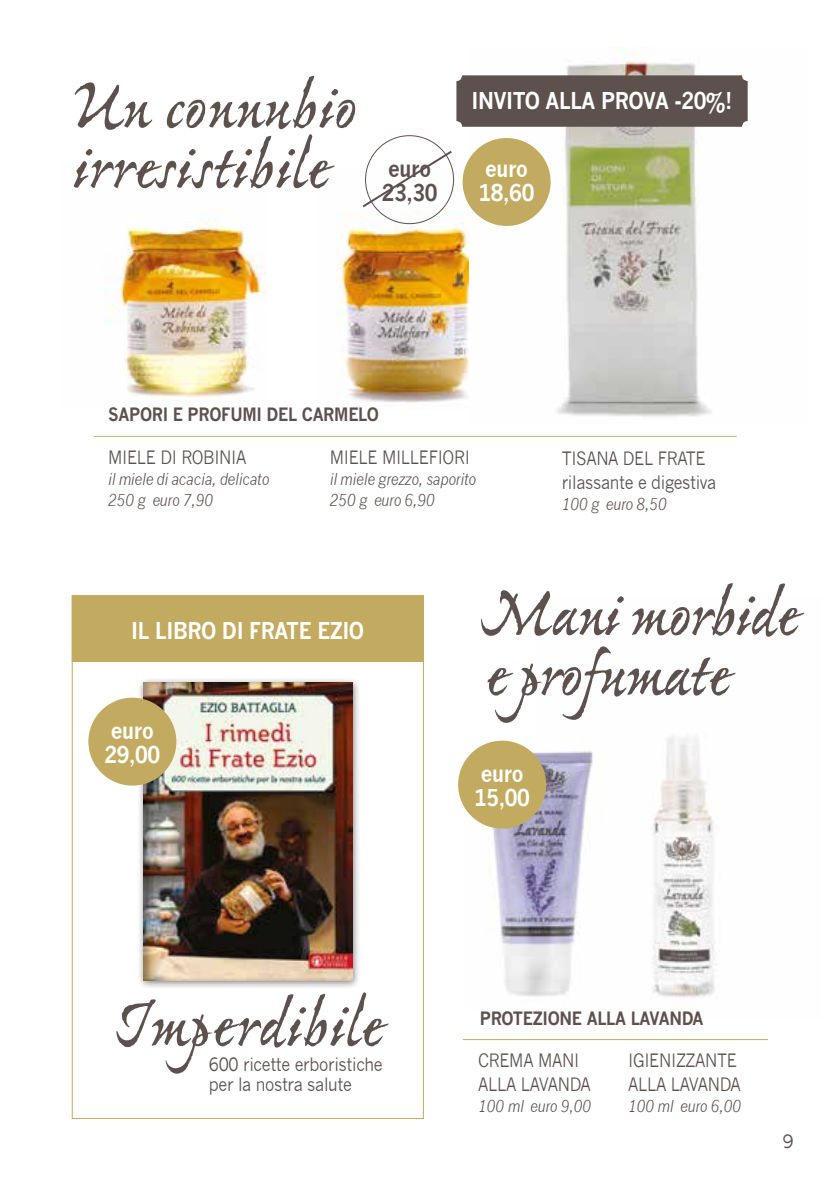
<style>
.page{position:relative;width:840px;height:1191px;background:#fff}
.page>*{position:absolute;margin:0;border:0;box-sizing:border-box;transform-origin:0 0}
.t1{font:700 70.8px/60px "Ex Ponto Pro";letter-spacing:-.015em;color:#5d514d}
.t2{font:700 22.6px/24px "News Gothic";letter-spacing:-.02em;color:#fff;scale:.9 1}
.t3{font:700 22.6px/24px "News Gothic";letter-spacing:-.02em;color:#5d514d;scale:.9 1}
.t4{font:18px/24px "News Gothic";letter-spacing:-.02em;color:#5d514d;scale:.9 1}
.t5{font:700 18px "News Gothic";letter-spacing:-.02em;color:#5d514d;scale:.9 1}
.t6{font:18px "News Gothic";letter-spacing:-.02em;color:#5d514d}
.t7{font:italic 16px/20.8px "News Gothic";letter-spacing:-.02em;color:#5d514d;scale:.9 1}
</style>
<div class="page">
<img style="left:337px;top:179px;width:132px;height:224px">
<img style="left:651px;top:736px;width:66px;height:262px">
<img style="left:105px;top:223px;width:161px;height:181px">
<div style="left:72px;top:595px;width:351px;height:67px;background:#c2ab61"></div>
<hr style="left:462px;top:1039px;width:305px;height:1px;background:#c2ab61">
<hr style="left:94px;top:436px;width:642px;height:1px;background:#c2ab61">
<div style="left:137px;top:677px;width:224px;height:312px;background:#000;opacity:.5"></div>
<div style="left:142px;top:681px;width:212px;height:300px;background:#000;opacity:.3"></div>
<div style="left:88px;top:697px;width:88px;height:88px;background:#c2ab61;border-radius:50%"></div>
<img style="left:484px;top:48px;width:264px;height:369px">
<img style="left:465px;top:751px;width:128px;height:246px">
<div style="left:458px;top:740px;width:88px;height:88px;background:#c2ab61;border-radius:50%"></div>
<div style="left:456px;top:75px;width:291px;height:52px;background:#5d514d;border-radius:6px"></div>
<svg style="left:360px;top:149px;width:94px;height:60px"></svg>
<div style="left:462px;top:138px;width:88px;height:88px;background:#c2ab61;border-radius:50%"></div>
<h1 class="t1" style="left:71px;top:81px;width:287px">Un connubio irresistibile</h1>
<p class="t3" style="left:381px;top:156px;width:63px">euro<br>23,30</p>
<p class="t2" style="left:471px;top:88px;width:291px">INVITO ALLA PROVA -20%!</p>
<p class="t2" style="left:478px;top:156px;width:63px">euro<br>18,60</p>
<p class="t5" style="left:108px;top:404px;width:302px">SAPORI E PROFUMI DEL CARMELO</p>
<p class="t4" style="left:108px;top:446px;width:155px">MIELE DI ROBINIA</p>
<p class="t7" style="left:108px;top:469px;width:181px">il miele di acacia, delicato<br>250 g euro 7,90</p>
<p class="t4" style="left:329px;top:446px;width:157px">MIELE MILLEFIORI</p>
<p class="t7" style="left:329px;top:469px;width:164px">il miele grezzo, saporito<br>250 g euro 6,90</p>
<p class="t4" style="left:561px;top:446px;width:173px">TISANA DEL FRATE rilassante e digestiva</p>
<p class="t7" style="left:561px;top:493px;width:119px">100 g euro 8,50</p>
<p class="t2" style="left:131px;top:618px;width:260px">IL LIBRO DI FRATE EZIO</p>
<p class="t2" style="left:104px;top:718px;width:63px">euro<br>29,00</p>
<h1 class="t1" style="left:112px;top:998px;width:272px">Imperdibile</h1>
<p class="t4" style="left:209px;top:1055px;width:194px;line-height:19.4px">600 ricette erboristiche per la nostra salute</p>
<h1 class="t1" style="left:484px;top:588px;width:316px">Mani morbide e profumate</h1>
<p class="t2" style="left:474px;top:761px;width:63px">euro<br>15,00</p>
<p class="t5" style="left:479px;top:1007px;width:250px">PROTEZIONE ALLA LAVANDA</p>
<p class="t4" style="left:478px;top:1048px;width:127px">CREMA MANI<br>ALLA LAVANDA</p>
<p class="t7" style="left:478px;top:1095px;width:127px">100 ml euro 9,00</p>
<p class="t4" style="left:627px;top:1048px;width:127px">IGIENIZZANTE<br>ALLA LAVANDA</p>
<p class="t7" style="left:627px;top:1095px;width:127px">100 ml euro 6,00</p>
<p class="t6" style="left:782px;top:1130px;width:13px">9</p>
</div>
